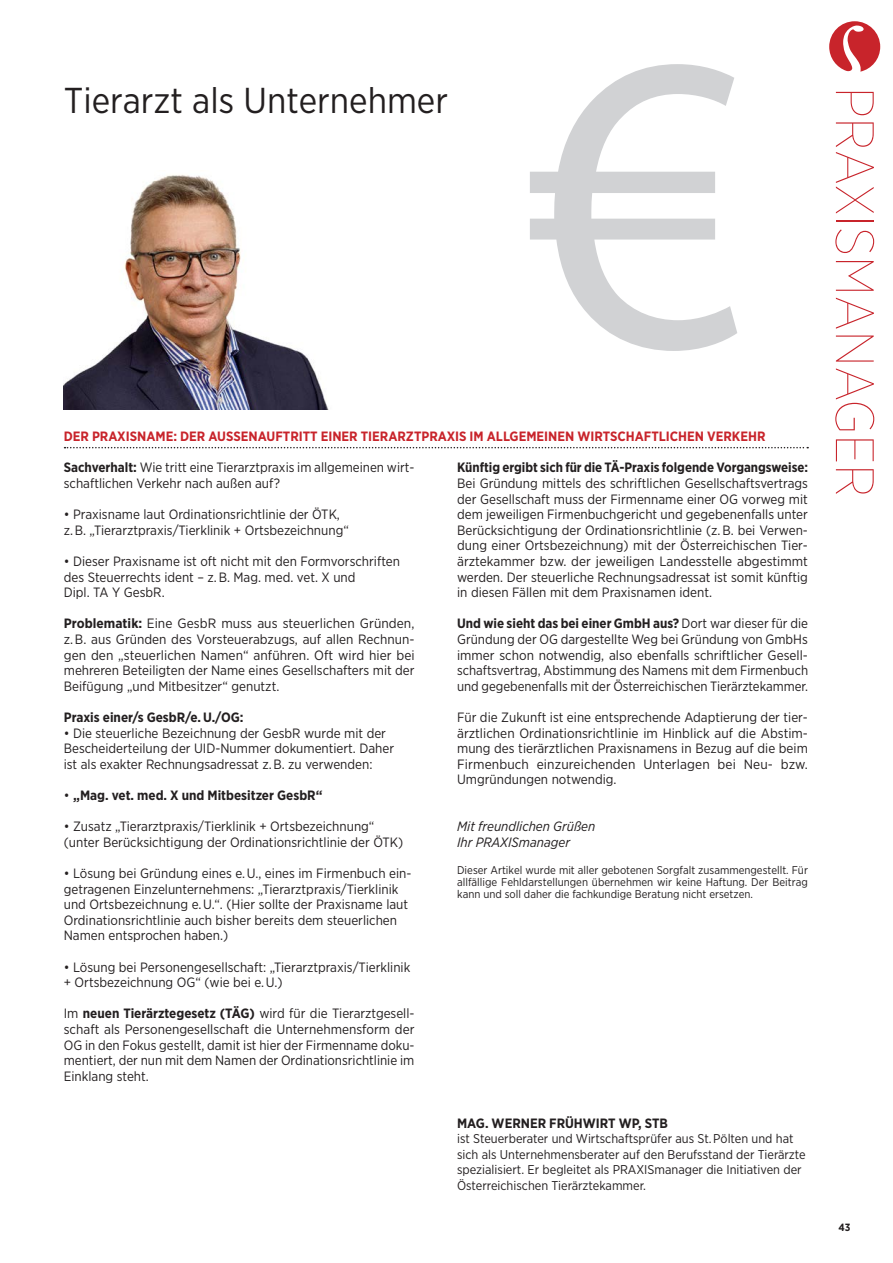
<style>
.page{position:relative;width:893px;height:1263px;background:#fff}
.page>*{position:absolute;margin:0;border:0;box-sizing:border-box;transform-origin:0 0}
.t1{font:100 54px "Gotham Narrow";color:#c8242b}
.HEADLINEMITTEL{font:36px "Gotham Narrow";color:#231f20}
.lauftext_ohne_Einzug{font:13.5px/15.6px "Gotham Narrow";color:#231f20}
.lauftext_ohne_Einzug-2{font:700 13.5px "Gotham Narrow";color:#231f20}
.t2{font:700 13.5px "Gotham Narrow";color:#c8242b}
.lauftext_ohne_Einzug-3{font:italic 13.5px "Gotham Narrow";color:#231f20}
.lauftext_ohne_Einzug-4{font:12.75px/15.6px "Gotham Narrow";color:#231f20}
.lauftext_ohne_Einzug-5{font:11.25px/12px "Gotham Narrow";color:#231f20;text-align:justify}
.t3{font:700 10.5px "Gotham Narrow";color:#231f20}
.s1{font-weight:700}
.s2{font-weight:400}
</style>
<div class="page">
<svg style="left:530px;top:64px;width:207px;height:287px"></svg>
<img style="left:64px;top:175px;width:265px;height:235px">
<svg style="left:829px;top:21px;width:51px;height:51px"></svg>
<svg style="left:65px;top:447px;width:743px;height:1px"></svg>
<p class="HEADLINEMITTEL" style="left:64px;top:78px;width:386px">Tierarzt als Unternehmer</p>
<p class="t2" style="left:64px;top:428px;width:703px">DER PRAXISNAME: DER AUSSENAUFTRITT EINER TIERARZTPRAXIS IM ALLGEMEINEN WIRTSCHAFTLICHEN VERKEHR</p>
<p class="lauftext_ohne_Einzug" style="left:64px;top:459px;width:352px"><span class="s1">Sachverhalt:</span> Wie tritt eine Tierarztpraxis im allgemeinen wirt&shy;schaftlichen Verkehr nach außen auf?</p>
<p class="lauftext_ohne_Einzug" style="left:64px;top:506px;width:287px">• Praxisname laut Ordinationsrichtlinie der ÖTK, z. B. „Tierarztpraxis/Tierklinik + Ortsbezeichnung“</p>
<p class="lauftext_ohne_Einzug" style="left:64px;top:553px;width:338px">• Dieser Praxisname ist oft nicht mit den Formvorschriften des Steuerrechts ident – z. B. Mag. med. vet. X und<br>Dipl. TA Y GesbR.</p>
<p class="lauftext_ohne_Einzug" style="left:64px;top:615px;width:352px;text-align:justify"><span class="s1">Problematik:</span> Eine GesbR muss aus steuerlichen Gründen, z. B. aus Gründen des Vorsteuerabzugs, auf allen Rechnun&shy;gen den „steuerlichen Namen“ anführen. Oft wird hier bei mehreren Beteiligten der Name eines Gesellschafters mit der Beifügung „und Mitbesitzer“ genutzt.</p>
<p class="lauftext_ohne_Einzug-2" style="left:64px;top:708px;width:181px">Praxis einer/s GesbR/e. U./OG:</p>
<p class="lauftext_ohne_Einzug" style="left:64px;top:725px;width:332px">• Die steuerliche Bezeichnung der GesbR wurde mit der<br>Bescheiderteilung der UID-Nummer dokumentiert. Daher ist als exakter Rechnungsadressat z. B. zu verwenden:</p>
<p class="lauftext_ohne_Einzug-2" style="left:64px;top:786px;width:260px"><span class="s2">•</span> „Mag. vet. med. X und Mitbesitzer GesbR“</p>
<p class="lauftext_ohne_Einzug" style="left:64px;top:818px;width:341px">• Zusatz „Tierarztpraxis/Tierklinik + Ortsbezeichnung“ (unter Berücksichtigung der Ordinationsrichtlinie der ÖTK)</p>
<p class="lauftext_ohne_Einzug" style="left:64px;top:865px;width:349px">• Lösung bei Gründung eines e. U., eines im Firmenbuch ein&shy;getragenen Einzelunternehmens: „Tierarztpraxis/Tierklinik und Ortsbezeichnung e. U.“. (Hier sollte der Praxisname laut Ordinationsrichtlinie auch bisher bereits dem steuerlichen Namen entsprochen haben.)</p>
<p class="lauftext_ohne_Einzug" style="left:64px;top:959px;width:348px">• Lösung bei Personengesellschaft: „Tierarztpraxis/Tierklinik + Ortsbezeichnung OG“ (wie bei e. U.)</p>
<p class="lauftext_ohne_Einzug" style="left:64px;top:1005px;width:352px;text-align:justify">Im <span class="s1">neuen Tierärztegesetz (TÄG)</span> wird für die Tierarztgesell&shy;schaft als Personengesellschaft die Unternehmensform der OG in den Fokus gestellt, damit ist hier der Firmenname doku&shy;mentiert, der nun mit dem Namen der Ordinationsrichtlinie im Einklang steht.</p>
<p class="lauftext_ohne_Einzug-2" style="left:457px;top:459px;width:352px">Künftig ergibt sich für die TÄ-Praxis folgende Vorgangsweise:</p>
<p class="lauftext_ohne_Einzug" style="left:457px;top:475px;width:352px;text-align:justify">Bei Gründung mittels des schriftlichen Gesellschaftsvertrags der Gesellschaft muss der Firmenname einer OG vorweg mit dem jeweiligen Firmenbuchgericht und gegebenenfalls unter Berücksichtigung der Ordinationsrichtlinie (z. B. bei Verwen&shy;dung einer Ortsbezeichnung) mit der Österreichischen Tier&shy;ärztekammer bzw. der jeweiligen Landesstelle abgestimmt werden. Der steuerliche Rechnungsadressat ist somit künftig in diesen Fällen mit dem Praxisnamen ident.</p>
<p class="lauftext_ohne_Einzug" style="left:457px;top:615px;width:353px;text-align:justify"><span class="s1">Und wie sieht das bei einer GmbH aus?</span> Dort war dieser für die Gründung der OG dargestellte Weg bei Gründung von GmbHs immer schon notwendig, also ebenfalls schriftlicher Gesell&shy;schaftsvertrag, Abstimmung des Namens mit dem Firmenbuch und gegebenenfalls mit der Österreichischen Tierärztekammer.</p>
<p class="lauftext_ohne_Einzug" style="left:457px;top:709px;width:352px;text-align:justify">Für die Zukunft ist eine entsprechende Adaptierung der tier&shy;ärztlichen Ordinationsrichtlinie im Hinblick auf die Abstim&shy;mung des tierärztlichen Praxisnamens in Bezug auf die beim Firmenbuch einzureichenden Unterlagen bei Neu- bzw.<br>Umgründungen notwendig.</p>
<p class="lauftext_ohne_Einzug-3" style="left:457px;top:818px;width:140px">Mit freundlichen Grüßen</p>
<p class="lauftext_ohne_Einzug-3" style="left:457px;top:834px;width:114px">Ihr PRAXISmanager</p>
<p class="lauftext_ohne_Einzug-5" style="left:457px;top:864px;width:352px">Dieser Artikel wurde mit aller gebotenen Sorgfalt zusammengestellt. Für allfällige Fehldarstellungen übernehmen wir keine Haftung. Der Beitrag kann und soll daher die fachkundige Beratung nicht ersetzen.</p>
<p class="lauftext_ohne_Einzug-2" style="left:457px;top:1114px;width:212px">MAG. WERNER FRÜHWIRT WP, STB</p>
<p class="lauftext_ohne_Einzug-4" style="left:457px;top:1131px;width:350px">ist Steuerberater und Wirtschaftsprüfer aus St. Pölten und hat sich als Unternehmensberater auf den Berufsstand der Tierärzte spezialisiert. Er begleitet als PRAXISmanager die Initiativen der Österreichischen Tierärztekammer.</p>
<p class="t1" style="left:887px;top:87px;width:412px;rotate:90deg">PRAXISMANAGER</p>
<p class="t3" style="left:838px;top:1220px;width:14px">43</p>
</div>
